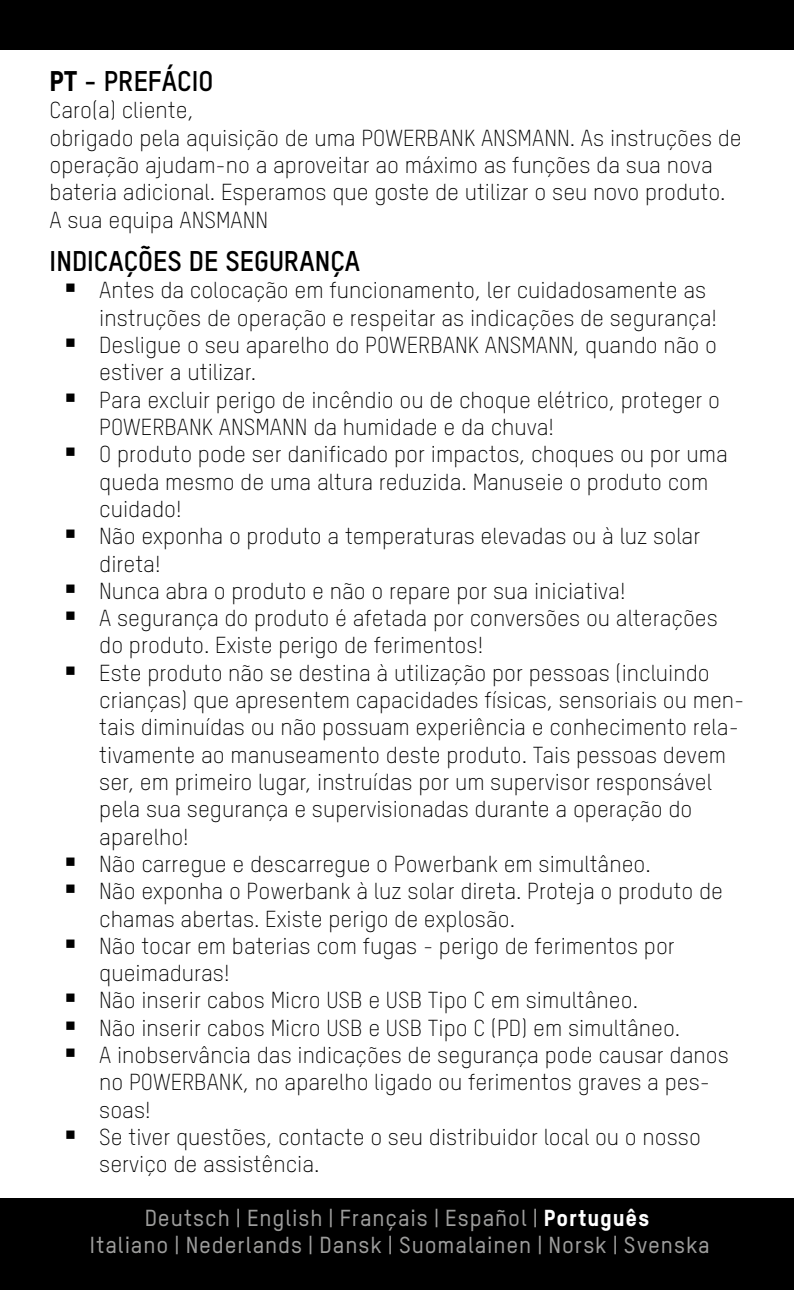
<style>
.page{position:relative;width:794px;height:1290px;background:#fff}
.page>*{position:absolute;margin:0;border:0;box-sizing:border-box;transform-origin:0 0}
.t1{font:700 28px "TSTARPRO";color:#000}
.t2{font:300 22.75px/27.3px "TSTARPRO";color:#000}
.t3{font:500 22.75px/27.3px "TSTARPRO";letter-spacing:.04em;color:#9d9d9c;text-align:center}
.s1{font-weight:800}
.s2{font-weight:800;color:#fff}
</style>
<div class="page">
<div style="left:0;top:0;width:794px;height:50px;background:#000"></div>
<div style="left:0;top:1198px;width:794px;height:92px;background:#000"></div>
<p class="t1" style="left:50px;top:62px;width:165px"><span class="s1">PT</span> - PREFÁCIO</p>
<p class="t2" style="left:50px;top:96px;width:693px">Caro(a) cliente,<br>obrigado pela aquisição de uma POWERBANK ANSMANN. As instruções de operação ajudam-no a aproveitar ao máximo as funções da sua nova bateria adicional. Esperamos que goste de utilizar o seu novo produto.<br>A sua equipa ANSMANN</p>
<p class="t1" style="left:50px;top:242px;width:312px">INDICAÇÕES DE SEGURANÇA</p>
<p class="t2" style="left:99px;top:276px;width:646px">Antes da colocação em funcionamento, ler cuidadosamente as instruções de operação e respeitar as indicações de segurança!<br>Desligue o seu aparelho do POWERBANK ANSMANN, quando não o estiver a utilizar.<br>Para excluir perigo de incêndio ou de choque elétrico, proteger o POWERBANK ANSMANN da humidade e da chuva!<br>O produto pode ser danificado por impactos, choques ou por uma queda mesmo de uma altura reduzida. Manuseie o produto com cuidado!<br>Não exponha o produto a temperaturas elevadas ou à luz solar direta!<br>Nunca abra o produto e não o repare por sua iniciativa!<br>A segurança do produto é afetada por conversões ou alterações do produto. Existe perigo de ferimentos!<br>Este produto não se destina à utilização por pessoas (incluindo crianças) que apresentem capacidades físicas, sensoriais ou men&shy;tais diminuídas ou não possuam experiência e conhecimento rela&shy;tivamente ao manuseamento deste produto. Tais pessoas devem ser, em primeiro lugar, instruídas por um supervisor responsável pela sua segurança e supervisionadas durante a operação do aparelho!<br>Não carregue e descarregue o Powerbank em simultâneo.<br>Não exponha o Powerbank à luz solar direta. Proteja o produto de chamas abertas. Existe perigo de explosão.<br>Não tocar em baterias com fugas - perigo de ferimentos por queimaduras!<br>Não inserir cabos Micro USB e USB Tipo C em simultâneo.<br>Não inserir cabos Micro USB e USB Tipo C (PD) em simultâneo.<br>A inobservância das indicações de segurança pode causar danos no POWERBANK, no aparelho ligado ou ferimentos graves a pes&shy;soas!<br>Se tiver questões, contacte o seu distribuidor local ou o nosso serviço de assistência.</p>
<p class="t3" style="left:90px;top:1203px;width:621px">Deutsch | English | Français | Español | <span class="s2">Português<br></span>Italiano | Nederlands | Dansk | Suomalainen | Norsk | Svenska</p>
</div>
